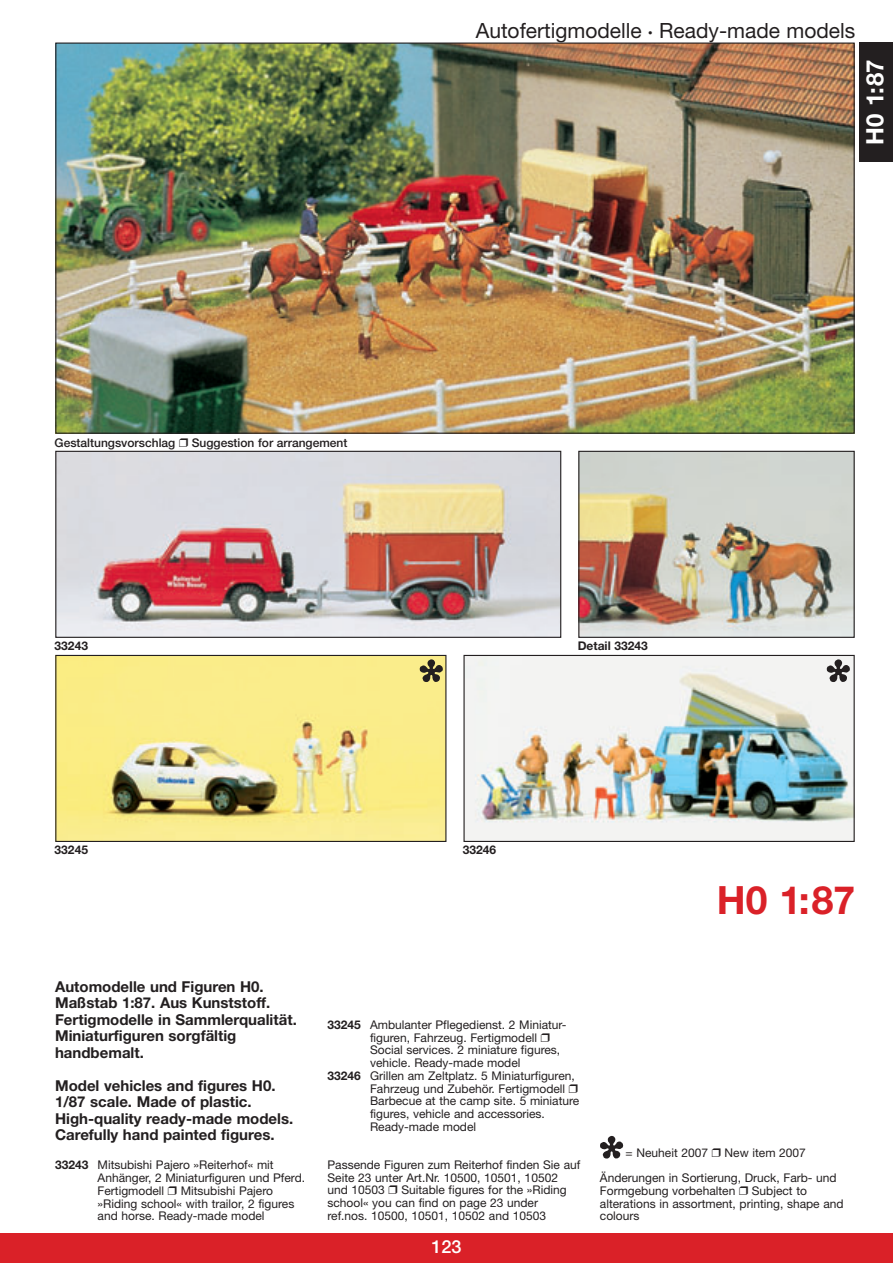
<style>
.page{position:relative;width:893px;height:1263px;background:#fff}
.page>*{position:absolute;margin:0;border:0;box-sizing:border-box;transform-origin:0 0}
.t1{font:700 39px "Helvetica Neue";color:#da2128}
.t2{font:700 24px "Helvetica Neue";color:#fff}
.t3{font:21px "Helvetica Neue";color:#231f20}
.t4{font:500 18px "Helvetica Neue";color:#fff}
.t5{font:700 15px/16.5px "Helvetica Neue";color:#231f20}
.t6{font:12px/12.8px "Helvetica Neue";color:#231f20}
.t7{font:500 12px "Helvetica Neue";color:#231f20}
.t8{font:700 12px "Helvetica Neue";color:#231f20}
.s1{font-size:9px}
.s2{font-family:"Monotype Sorts";font-weight:400}
.s3{font-weight:700}
.s4{font-family:"Monotype Sorts"}
</style>
<div class="page">
<img style="left:0;top:42px;width:893px;height:1221px">
<h3 class="t3" style="left:476px;top:23px;width:381px">Autofertigmodelle <span class="s1">•</span> Ready-made models</h3>
<h2 class="t2" style="left:866px;top:145px;width:87px;rotate:-90deg">H0 1:87</h2>
<p class="t7" style="left:55px;top:438px;width:294px">Gestaltungsvorschlag <span class="s2">❒</span> Suggestion for arrangement</p>
<p class="t8" style="left:55px;top:641px;width:35px">33243</p>
<p class="t8" style="left:578px;top:641px;width:72px">Detail 33243</p>
<p class="t8" style="left:55px;top:846px;width:35px">33245</p>
<p class="t8" style="left:463px;top:846px;width:35px">33246</p>
<h1 class="t1" style="left:717px;top:886px;width:140px">H0 1:87</h1>
<p class="t5" style="left:55px;top:979px;width:243px">Automodelle und Figuren H0.<br>Maßstab 1:87. Aus Kunststoff.<br>Fertigmodelle in Sammlerqualität.<br>Miniaturfiguren sorgfältig handbemalt.</p>
<p class="t5" style="left:55px;top:1078px;width:240px">Model vehicles and figures H0.<br>1/87 scale. Made of plastic.<br>High-quality ready-made models.<br>Carefully hand painted figures.</p>
<p class="t6" style="left:98px;top:1160px;width:209px;text-indent:-43px"><span class="s3">33243</span> Mitsubishi Pajero »Reiterhof« mit Anhänger, 2 Miniaturfiguren und Pferd.<br>Fertigmodell <span class="s4">❒</span> Mitsubishi Pajero »Riding school« with trailor, 2 figures and horse. Ready-made model</p>
<p class="t6" style="left:327px;top:1019px;width:241px"><span class="s3">33245</span> Ambulanter Pflegedienst. 2 Miniatur-</p>
<p class="t6" style="left:370px;top:1032px;width:181px">figuren, Fahrzeug. Fertigmodell <span class="s4">❒</span></p>
<p class="t6" style="left:370px;top:1045px;width:192px">Social services. 2 miniature figures,</p>
<p class="t6" style="left:370px;top:1057px;width:152px">vehicle. Ready-made model</p>
<p class="t6" style="left:327px;top:1070px;width:249px"><span class="s3">33246</span> Grillen am Zeltplatz. 5 Miniaturfiguren,</p>
<p class="t6" style="left:370px;top:1083px;width:209px">Fahrzeug und Zubehör. Fertigmodell <span class="s4">❒</span></p>
<p class="t6" style="left:370px;top:1096px;width:211px">Barbecue at the camp site. 5 miniature</p>
<p class="t6" style="left:370px;top:1108px;width:176px">figures, vehicle and accessories.</p>
<p class="t6" style="left:370px;top:1121px;width:108px">Ready-made model</p>
<p class="t6" style="left:327px;top:1159px;width:254px">Passende Figuren zum Reiterhof finden Sie auf Seite 23 unter Art.Nr. 10500, 10501, 10502 und 10503 <span class="s4">❒</span> Suitable figures for the »Riding school« you can find on page 23 under ref.nos. 10500, 10501, 10502 and 10503</p>
<h3 class="t4" style="left:431px;top:1240px;width:32px">123</h3>
<p class="t6" style="left:600px;top:1141px;width:238px;line-height:25.5px;text-align:center">= Neuheit 2007 <span class="s4">❒</span> New item 2007<br>Änderungen in Sortierung, Druck, Farb- und</p>
<p class="t6" style="left:600px;top:1185px;width:245px">Formgebung vorbehalten <span class="s4">❒</span> Subject to alterations in assortment, printing, shape and colours</p>
</div>
